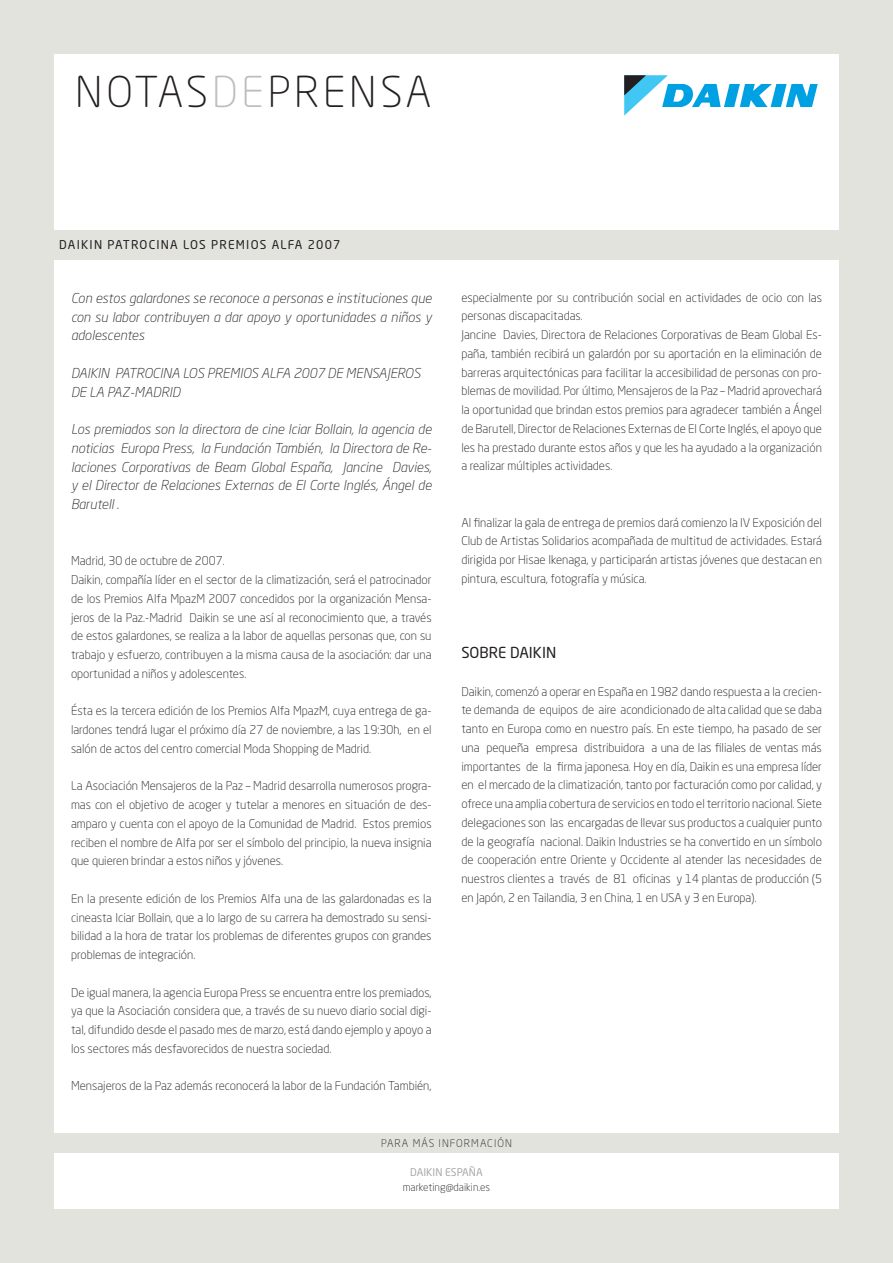
<style>
.page{position:relative;width:893px;height:1263px;background:#e3e3de}
.page>*{position:absolute;margin:0;border:0;box-sizing:border-box;transform-origin:0 0}
.t1{font:300 42px "Neo Sans Std";letter-spacing:.09em;color:#231f20}
.t2{font:15px "Neo Sans Std";color:#231f20}
.t3{font:italic 300 13.5px/18.8px "Neo Sans Std";color:#231f20;text-align:justify}
.t4{font:300 12px/18.8px "Neo Sans Std";color:#231f20;text-align:justify}
.t5{font:12px "Neo Sans Std";letter-spacing:.1em;color:#231f20}
.t6{font:300 10.5px "Neo Sans Std";color:#231f20}
.t7{font:300 10.5px "Neo Sans Std";letter-spacing:.1em;color:#231f20}
.t8{font:10.5px "Neo Sans Std";color:#a8a9ad}
.s1{color:#bcbdc0}
</style>
<div class="page">
<div style="left:54px;top:54px;width:785px;height:1155px;background:#fff"></div>
<div style="left:28px;top:230px;width:848px;height:29px;background:#e3e3de"></div>
<div style="left:0;top:1133px;width:893px;height:20px;background:#e3e3de"></div>
<svg style="left:624px;top:75px;width:194px;height:41px"></svg>
<h1 class="t1" style="left:75px;top:67px;width:358px">NOTAS<span class="s1">DE</span>PRENSA</h1>
<p class="t5" style="left:59px;top:237px;width:283px">DAIKIN PATROCINA LOS PREMIOS ALFA 2007</p>
<p class="t3" style="left:71px;top:288px;width:362px">Con estos galardones se reconoce a personas e instituciones que con su labor contribuyen a dar apoyo y oportunidades a niños y adolescentes</p>
<p class="t3" style="left:71px;top:363px;width:351px">DAIKIN PATROCINA LOS PREMIOS ALFA 2007 DE MENSAJEROS<br>DE LA PAZ-MADRID</p>
<p class="t3" style="left:71px;top:420px;width:362px">Los premiados son la directora de cine Iciar Bollain, la agencia de noticias Europa Press, la Fundación También, la Directora de Re&shy;laciones Corporativas de Beam Global España, Jancine Davies, y el Director de Relaciones Externas de El Corte Inglés, Ángel de Barutell .</p>
<p class="t4" style="left:71px;top:552px;width:362px;text-align:left">Madrid, 30 de octubre de 2007.<br>Daikin, compañía líder en el sector de la climatización, será el patrocinador de los Premios Alfa MpazM 2007 concedidos por la organización Mensa&shy;jeros de la Paz.-Madrid Daikin se une así al reconocimiento que, a través de estos galardones, se realiza a la labor de aquellas personas que, con su trabajo y esfuerzo, contribuyen a la misma causa de la asociación: dar una oportunidad a niños y adolescentes.</p>
<p class="t4" style="left:71px;top:701px;width:362px">Ésta es la tercera edición de los Premios Alfa MpazM, cuya entrega de ga&shy;lardones tendrá lugar el próximo día 27 de noviembre, a las 19:30h, en el salón de actos del centro comercial Moda Shopping de Madrid.</p>
<p class="t4" style="left:71px;top:776px;width:362px">La Asociación Mensajeros de la Paz – Madrid desarrolla numerosos progra&shy;mas con el objetivo de acoger y tutelar a menores en situación de des&shy;amparo y cuenta con el apoyo de la Comunidad de Madrid. Estos premios reciben el nombre de Alfa por ser el símbolo del principio, la nueva insignia que quieren brindar a estos niños y jóvenes.</p>
<p class="t4" style="left:71px;top:889px;width:362px">En la presente edición de los Premios Alfa una de las galardonadas es la cineasta Iciar Bollain, que a lo largo de su carrera ha demostrado su sensi&shy;bilidad a la hora de tratar los problemas de diferentes grupos con grandes problemas de integración.</p>
<p class="t4" style="left:71px;top:983px;width:362px">De igual manera, la agencia Europa Press se encuentra entre los premiados, ya que la Asociación considera que, a través de su nuevo diario social digi&shy;tal, difundido desde el pasado mes de marzo, está dando ejemplo y apoyo a los sectores más desfavorecidos de nuestra sociedad.</p>
<p class="t4" style="left:71px;top:1076px;width:362px">Mensajeros de la Paz además reconocerá la labor de la Fundación También,</p>
<p class="t4" style="left:461px;top:288px;width:362px;text-align:left">especialmente por su contribución social en actividades de ocio con las personas discapacitadas.<br>Jancine Davies, Directora de Relaciones Corporativas de Beam Global Es&shy;paña, también recibirá un galardón por su aportación en la eliminación de barreras arquitectónicas para facilitar la accesibilidad de personas con pro&shy;blemas de movilidad. Por último, Mensajeros de la Paz – Madrid aprovechará la oportunidad que brindan estos premios para agradecer también a Ángel de Barutell, Director de Relaciones Externas de El Corte Inglés, el apoyo que les ha prestado durante estos años y que les ha ayudado a la organización a realizar múltiples actividades.</p>
<p class="t4" style="left:461px;top:513px;width:362px">Al finalizar la gala de entrega de premios dará comienzo la IV Exposición del Club de Artistas Solidarios acompañada de multitud de actividades. Estará dirigida por Hisae Ikenaga, y participarán artistas jóvenes que destacan en pintura, escultura, fotografía y música.</p>
<p class="t2" style="left:461px;top:643px;width:96px">SOBRE DAIKIN</p>
<p class="t4" style="left:461px;top:682px;width:362px">Daikin, comenzó a operar en España en 1982 dando respuesta a la crecien&shy;te demanda de equipos de aire acondicionado de alta calidad que se daba tanto en Europa como en nuestro país. En este tiempo, ha pasado de ser una pequeña empresa distribuidora a una de las filiales de ventas más importantes de la firma japonesa. Hoy en día, Daikin es una empresa líder en el mercado de la climatización, tanto por facturación como por calidad, y ofrece una amplia cobertura de servicios en todo el territorio nacional. Siete delegaciones son las encargadas de llevar sus productos a cualquier punto de la geografía nacional. Daikin Industries se ha convertido en un símbolo de cooperación entre Oriente y Occidente al atender las necesidades de nuestros clientes a través de 81 oficinas y 14 plantas de producción (5 en Japón, 2 en Tailandia, 3 en China, 1 en USA y 3 en Europa).</p>
<p class="t7" style="left:381px;top:1137px;width:132px">PARA MÁS INFORMACIÓN</p>
<p class="t8" style="left:410px;top:1165px;width:74px">DAIKIN ESPAÑA</p>
<p class="t6" style="left:403px;top:1180px;width:89px">marketing@daikin.es</p>
</div>
